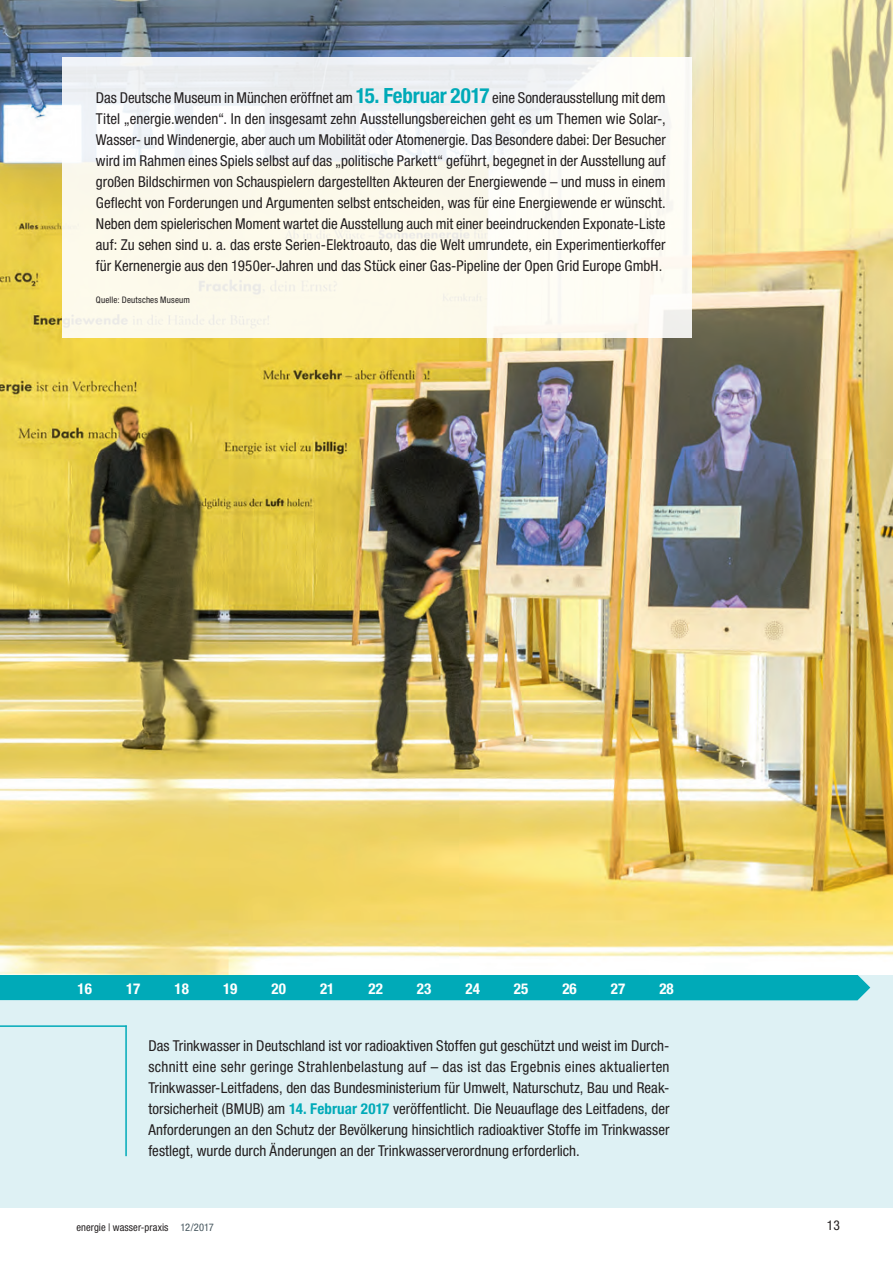
<style>
.page{position:relative;width:893px;height:1263px;background:#fff}
.page>*{position:absolute;margin:0;border:0;box-sizing:border-box;transform-origin:0 0}
.t1{font:condensed 15px/21px "Helvetica Neue LT Std";color:#231f20;text-align:justify}
.t2{font:700 condensed 15px "Helvetica Neue LT Std";color:#fff}
.t3{font:condensed 13.5px "Helvetica Neue LT Std";color:#231f20}
.t4{font:condensed 10.5px "Helvetica Neue LT Std";letter-spacing:.005em;color:#231f20}
.t5{font:condensed 9px "Helvetica Neue LT Std";letter-spacing:.015em;color:#231f20}
.s1{font-weight:700;font-size:21px;color:#00aab8}
.s2{font-weight:700;color:#00aab8}
.s3{color:#45555d}
</style>
<div class="page">
<div style="left:0;top:974px;width:893px;height:234px;background:#def1f4"></div>
<div style="left:0;top:974px;width:870px;height:26px;background:#00aab8"></div>
<img style="left:0;top:0;width:893px;height:974px">
<hr style="left:0;top:1025px;width:127px;height:2px;background:#00aab8">
<hr style="left:125px;top:1025px;width:2px;height:131px;background:#00aab8">
<div style="left:63px;top:57px;width:629px;height:281px;background:linear-gradient(to bottom,#f2f4f7,#fffcec)"></div>
<p class="t1" style="left:96px;top:87px;width:571px">Das Deutsche Museum in München eröffnet am <span class="s1">15. Februar 2017</span> eine Sonderausstellung mit dem Titel „energie.wenden“. In den insgesamt zehn Ausstellungsbereichen geht es um Themen wie Solar-, Wasser- und Windenergie, aber auch um Mobilität oder Atomenergie. Das Besondere dabei: Der Besucher wird im Rahmen eines Spiels selbst auf das „politische Parkett“ geführt, begegnet in der Ausstellung auf großen Bildschirmen von Schauspielern dargestellten Akteuren der Energiewende – und muss in einem Geflecht von Forderungen und Argumenten selbst entscheiden, was für eine Energiewende er wünscht.<br>Neben dem spielerischen Moment wartet die Ausstellung auch mit einer beeindruckenden Exponate-Liste auf: Zu sehen sind u. a. das erste Serien-Elektroauto, das die Welt umrundete, ein Experimentierkoffer für Kernenergie aus den 1950er-Jahren und das Stück einer Gas-Pipeline der Open Grid Europe GmbH.</p>
<p class="t5" style="left:96px;top:294px;width:95px">Quelle: Deutsches Museum</p>
<p class="t2" style="left:78px;top:979px;width:16px">16</p>
<p class="t2" style="left:126px;top:979px;width:16px">17</p>
<p class="t2" style="left:175px;top:979px;width:16px">18</p>
<p class="t2" style="left:223px;top:979px;width:16px">19</p>
<p class="t2" style="left:272px;top:979px;width:16px">20</p>
<p class="t2" style="left:320px;top:979px;width:16px">21</p>
<p class="t2" style="left:368px;top:979px;width:16px">22</p>
<p class="t2" style="left:417px;top:979px;width:16px">23</p>
<p class="t2" style="left:465px;top:979px;width:16px">24</p>
<p class="t2" style="left:514px;top:979px;width:16px">25</p>
<p class="t2" style="left:562px;top:979px;width:16px">26</p>
<p class="t2" style="left:611px;top:979px;width:16px">27</p>
<p class="t2" style="left:659px;top:979px;width:16px">28</p>
<p class="t1" style="left:148px;top:1035px;width:523px">Das Trinkwasser in Deutschland ist vor radioaktiven Stoffen gut geschützt und weist im Durch&shy;schnitt eine sehr geringe Strahlenbelastung auf – das ist das Ergebnis eines aktualierten Trinkwasser-Leitfadens, den das Bundesministerium für Umwelt, Naturschutz, Bau und Reak&shy;torsicherheit (BMUB) am <span class="s2">14. Februar 2017</span> veröffentlicht. Die Neuauflage des Leitfadens, der Anforderungen an den Schutz der Bevölkerung hinsichtlich radioaktiver Stoffe im Trinkwasser festlegt, wurde durch Änderungen an der Trinkwasserverordnung erforderlich.</p>
<p class="t4" style="left:77px;top:1221px;width:139px">energie | wasser-praxis <span class="s3">12/2017</span></p>
<p class="t3" style="left:827px;top:1218px;width:14px">13</p>
</div>
